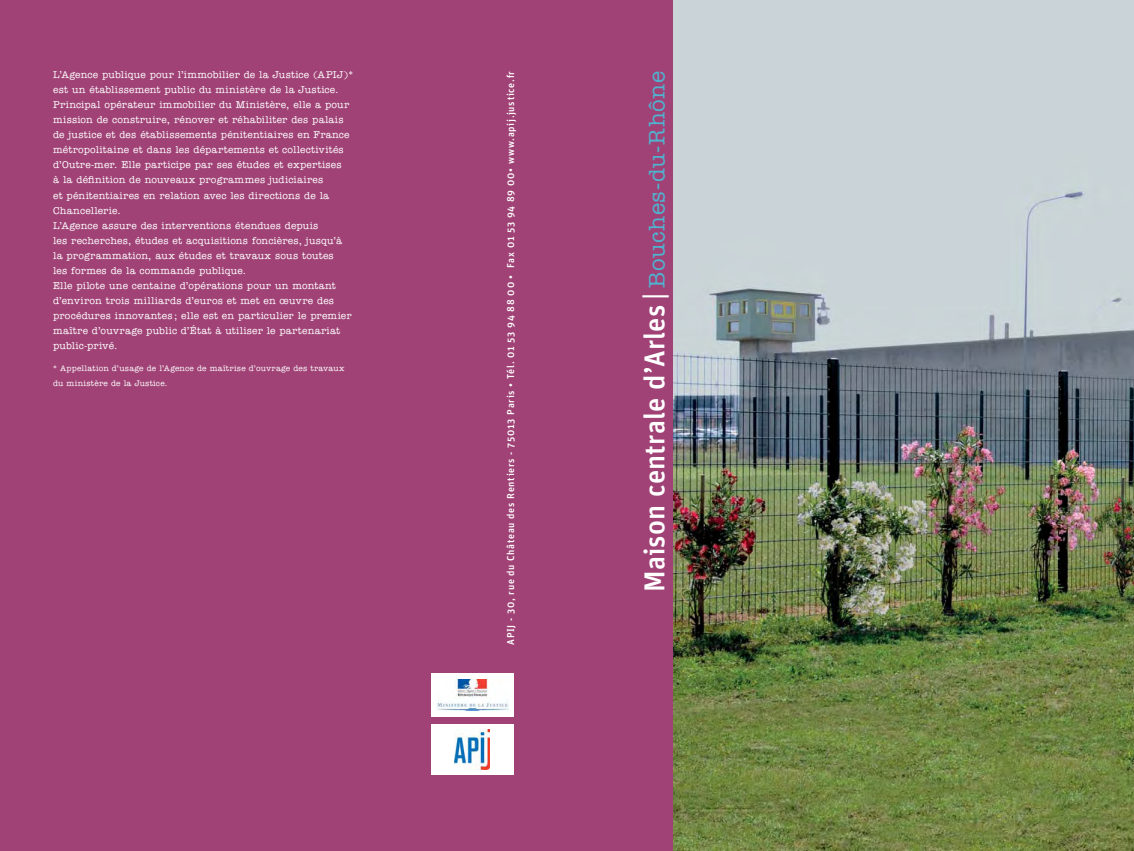
<style>
.page{position:relative;width:1134px;height:851px;background:#fff}
.page>*{position:absolute;margin:0;border:0;box-sizing:border-box;transform-origin:0 0}
.t1{font:500 28.75px "Unit";letter-spacing:.005em;color:#fff}
.t2{font:500 10px/15px "American Typewriter";letter-spacing:.02em;color:#fff}
.t3{font:500 10px "Unit";letter-spacing:.075em;color:#fff}
.t4{font:500 8.12px/15px "American Typewriter";letter-spacing:.03em;color:#fff}
.s1{font-family:"American Typewriter";font-size:22.5px;color:#50b3cf}
</style>
<div class="page">
<div style="left:0;top:0;width:673px;height:850px;background:#a04276"></div>
<div style="left:431px;top:673px;width:83px;height:43px;background:#fff"></div>
<img style="left:437px;top:679px;width:71px;height:31px">
<img style="left:673px;top:0;width:461px;height:850px">
<div style="left:431px;top:724px;width:83px;height:50px;background:#fff"></div>
<img style="left:455px;top:729px;width:35px;height:40px">
<p class="t2" style="left:53px;top:68px;width:302px">L’Agence publique pour l’immobilier de la Justice (APIJ)* est un établissement public du ministère de la Justice.<br>Principal opérateur immobilier du Ministère, elle a pour mission de construire, rénover et réhabiliter des palais de justice et des établissements pénitentiaires en France métropolitaine et dans les départements et collectivités d’Outre-mer. Elle participe par ses études et expertises<br>à la définition de nouveaux programmes judiciaires<br>et pénitentiaires en relation avec les directions de la Chancellerie.<br>L’Agence assure des interventions étendues depuis<br>les recherches, études et acquisitions foncières, jusqu’à la programmation, aux études et travaux sous toutes<br>les formes de la commande publique.<br>Elle pilote une centaine d’opérations pour un montant d’environ trois milliards d’euros et met en œuvre des procédures innovantes ; elle est en particulier le premier maître d’ouvrage public d’État à utiliser le partenariat public-privé.</p>
<p class="t4" style="left:53px;top:361px;width:293px">* Appellation d’usage de l’Agence de maîtrise d’ouvrage des travaux du ministère de la Justice.</p>
<p class="t3" style="left:507px;top:644px;width:575px;rotate:-90deg">APIJ - 30, rue du Château des Rentiers - 75013 Paris • Tél. 01 53 94 88 00 • Fax 01 53 94 89 00• www.apij.justice.fr</p>
<h1 class="t1" style="left:644px;top:592px;width:522px;rotate:-90deg">Maison centrale d’Arles | <span class="s1">Bouches-du-Rhône</span></h1>
</div>
